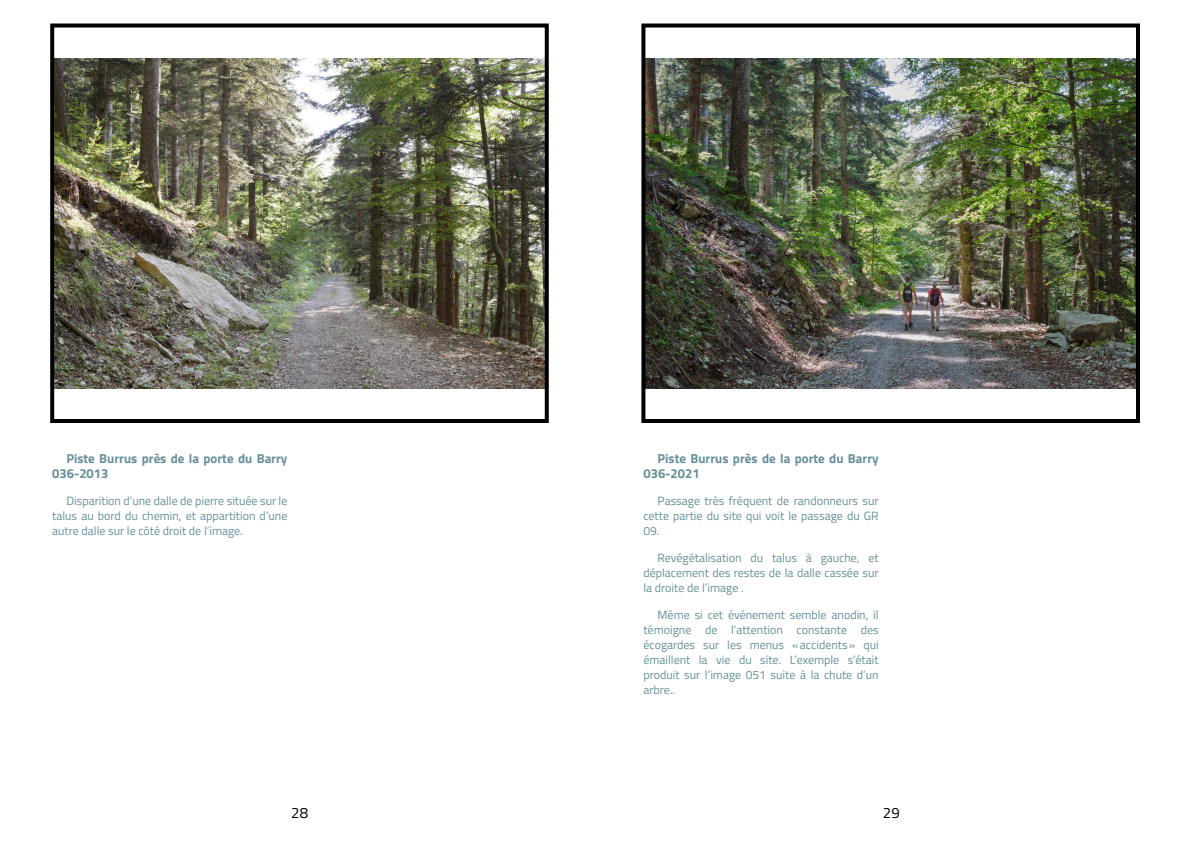
<style>
.page{position:relative;width:1191px;height:842px;background:#fff}
.page>*{position:absolute;margin:0;border:0;box-sizing:border-box;transform-origin:0 0}
.t1{font:15px "Titillium Web";color:#000}
.t2{font:700 13px/15px "Titillium Web";color:#669099}
.t3{font:12px/15px "Titillium Web";color:#669099;text-align:justify}
</style>
<div class="page">
<img style="left:55px;top:58px;width:489px;height:330px">
<div style="left:50px;top:24px;width:499px;height:399px;border:4px solid #000"></div>
<img style="left:646px;top:58px;width:489px;height:330px">
<div style="left:641px;top:24px;width:499px;height:399px;border:4px solid #000"></div>
<p class="t2" style="left:52px;top:451px;width:237px;text-indent:14px">Piste Burrus près de la porte du Barry<br>036-2013</p>
<p class="t3" style="left:52px;top:493px;width:237px;text-indent:14px">Disparition d’une dalle de pierre située sur le talus au bord du chemin, et appartition d’une autre dalle sur le côté droit de l’image.</p>
<p class="t1" style="left:291px;top:801px;width:18px">28</p>
<p class="t2" style="left:643px;top:451px;width:237px;text-indent:14px">Piste Burrus près de la porte du Barry<br>036-2021</p>
<p class="t3" style="left:643px;top:493px;width:237px;text-indent:14px">Passage très fréquent de randonneurs sur cette partie du site qui voit le passage du GR 09.</p>
<p class="t3" style="left:643px;top:550px;width:237px;text-indent:14px">Revégétalisation du talus à gauche, et déplacement des restes de la dalle cassée sur la droite de l’image .</p>
<p class="t3" style="left:643px;top:607px;width:237px;text-indent:14px">Même si cet événement semble anodin, il témoigne de l’attention constante des écogardes sur les menus «accidents» qui émaillent la vie du site. L’exemple s’était produit sur l’image 051 suite à la chute d’un arbre..</p>
<p class="t1" style="left:883px;top:801px;width:18px">29</p>
</div>
